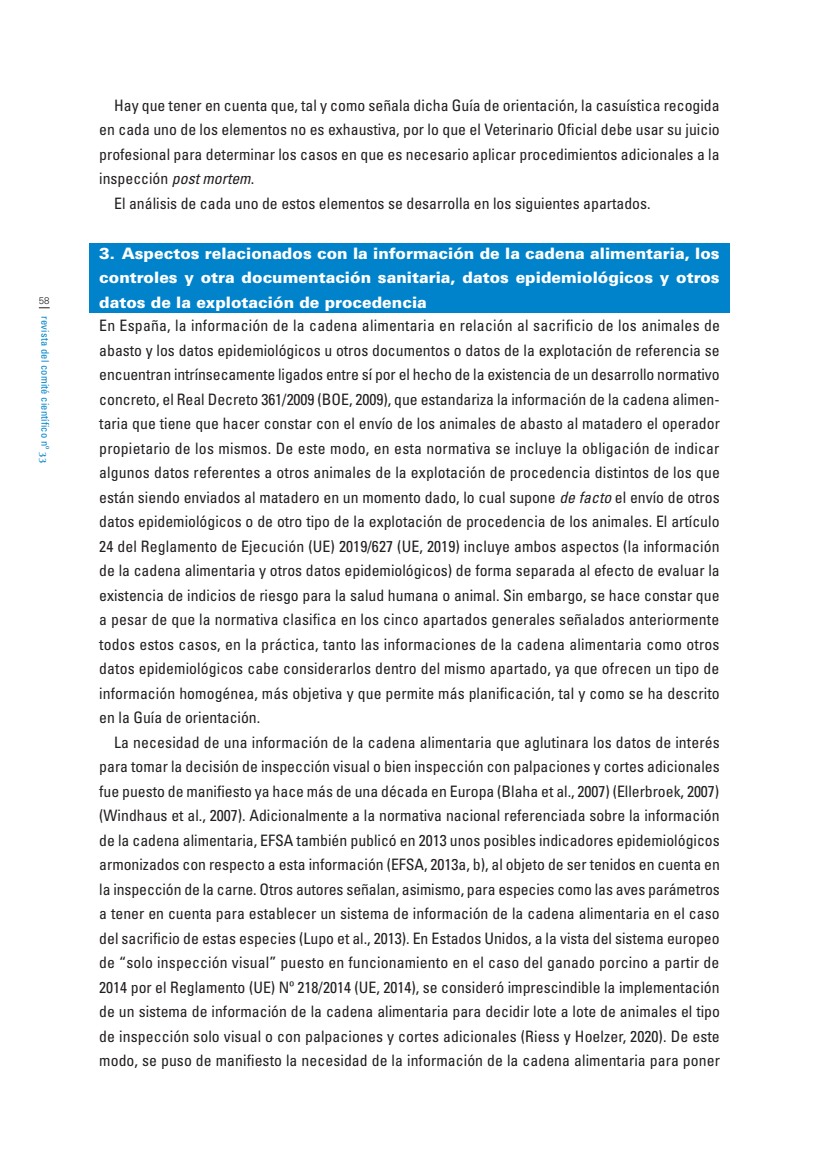
<style>
.page{position:relative;width:819px;height:1166px;background:#fff}
.page>*{position:absolute;margin:0;border:0;box-sizing:border-box;transform-origin:0 0}
.parrafo_general{font:condensed 15.75px/24.5px "Univers LT Std";color:#231f20;text-align:justify}
.Titulo_1{font:900 15.75px/24.5px "Univers LT Std";color:#fff;text-align:justify}
.t1{font:condensed 10.5px "Univers LT Std";letter-spacing:.02em;color:#0083ca}
.t2{font:300 9.62px "Univers LT Std";color:#231f20}
.s1{font-family:"Celeste";font-weight:700;font-stretch:normal}
.s2{font-style:italic}
</style>
<div class="page">
<div style="left:89px;top:243px;width:640px;height:70px;background:#0083ca"></div>
<p class="t2" style="left:39px;top:295px;width:12px">58</p>
<p class="t1" style="left:52px;top:316px;width:148px;rotate:90deg">revista del comité científico nº <span class="s1">33</span></p>
<p class="parrafo_general" style="left:99px;top:93px;width:622px;text-indent:15px">Hay que tener en cuenta que, tal y como señala dicha Guía de orientación, la casuística recogida en cada uno de los elementos no es exhaustiva, por lo que el Veterinario Oficial debe usar su juicio profesional para determinar los casos en que es necesario aplicar procedimientos adicionales a la inspección <span class="s2">post mortem</span>.</p>
<p class="parrafo_general" style="left:114px;top:191px;width:538px">El análisis de cada uno de estos elementos se desarrolla en los siguientes apartados.</p>
<p class="Titulo_1" style="left:99px;top:241px;width:622px">3. Aspectos relacionados con la información de la cadena alimentaria, los controles y otra documentación sanitaria, datos epidemiológicos y otros datos de la explotación de procedencia</p>
<p class="parrafo_general" style="left:99px;top:313px;width:622px">En España, la información de la cadena alimentaria en relación al sacrificio de los animales de abasto y los datos epidemiológicos u otros documentos o datos de la explotación de referencia se encuentran intrínsecamente ligados entre sí por el hecho de la existencia de un desarrollo normativo concreto, el Real Decreto 361/2009 (BOE, 2009), que estandariza la información de la cadena alimen&shy;taria que tiene que hacer constar con el envío de los animales de abasto al matadero el operador propietario de los mismos. De este modo, en esta normativa se incluye la obligación de indicar algunos datos referentes a otros animales de la explotación de procedencia distintos de los que están siendo enviados al matadero en un momento dado, lo cual supone <span class="s2">de facto</span> el envío de otros datos epidemiológicos o de otro tipo de la explotación de procedencia de los animales. El artículo 24 del Reglamento de Ejecución (UE) 2019/627 (UE, 2019) incluye ambos aspectos (la información de la cadena alimentaria y otros datos epidemiológicos) de forma separada al efecto de evaluar la existencia de indicios de riesgo para la salud humana o animal. Sin embargo, se hace constar que a pesar de que la normativa clasifica en los cinco apartados generales señalados anteriormente todos estos casos, en la práctica, tanto las informaciones de la cadena alimentaria como otros datos epidemiológicos cabe considerarlos dentro del mismo apartado, ya que ofrecen un tipo de información homogénea, más objetiva y que permite más planificación, tal y como se ha descrito en la Guía de orientación.</p>
<p class="parrafo_general" style="left:99px;top:730px;width:622px;text-indent:15px">La necesidad de una información de la cadena alimentaria que aglutinara los datos de interés para tomar la decisión de inspección visual o bien inspección con palpaciones y cortes adicionales fue puesto de manifiesto ya hace más de una década en Europa (Blaha et al., 2007) (Ellerbroek, 2007) (Windhaus et al., 2007). Adicionalmente a la normativa nacional referenciada sobre la información de la cadena alimentaria, EFSA también publicó en 2013 unos posibles indicadores epidemiológicos armonizados con respecto a esta información (EFSA, 2013a, b), al objeto de ser tenidos en cuenta en la inspección de la carne. Otros autores señalan, asimismo, para especies como las aves parámetros a tener en cuenta para establecer un sistema de información de la cadena alimentaria en el caso del sacrificio de estas especies (Lupo et al., 2013). En Estados Unidos, a la vista del sistema europeo de “solo inspección visual” puesto en funcionamiento en el caso del ganado porcino a partir de 2014 por el Reglamento (UE) Nº 218/2014 (UE, 2014), se consideró imprescindible la implementación de un sistema de información de la cadena alimentaria para decidir lote a lote de animales el tipo de inspección solo visual o con palpaciones y cortes adicionales (Riess y Hoelzer, 2020). De este modo, se puso de manifiesto la necesidad de la información de la cadena alimentaria para poner</p>
</div>
